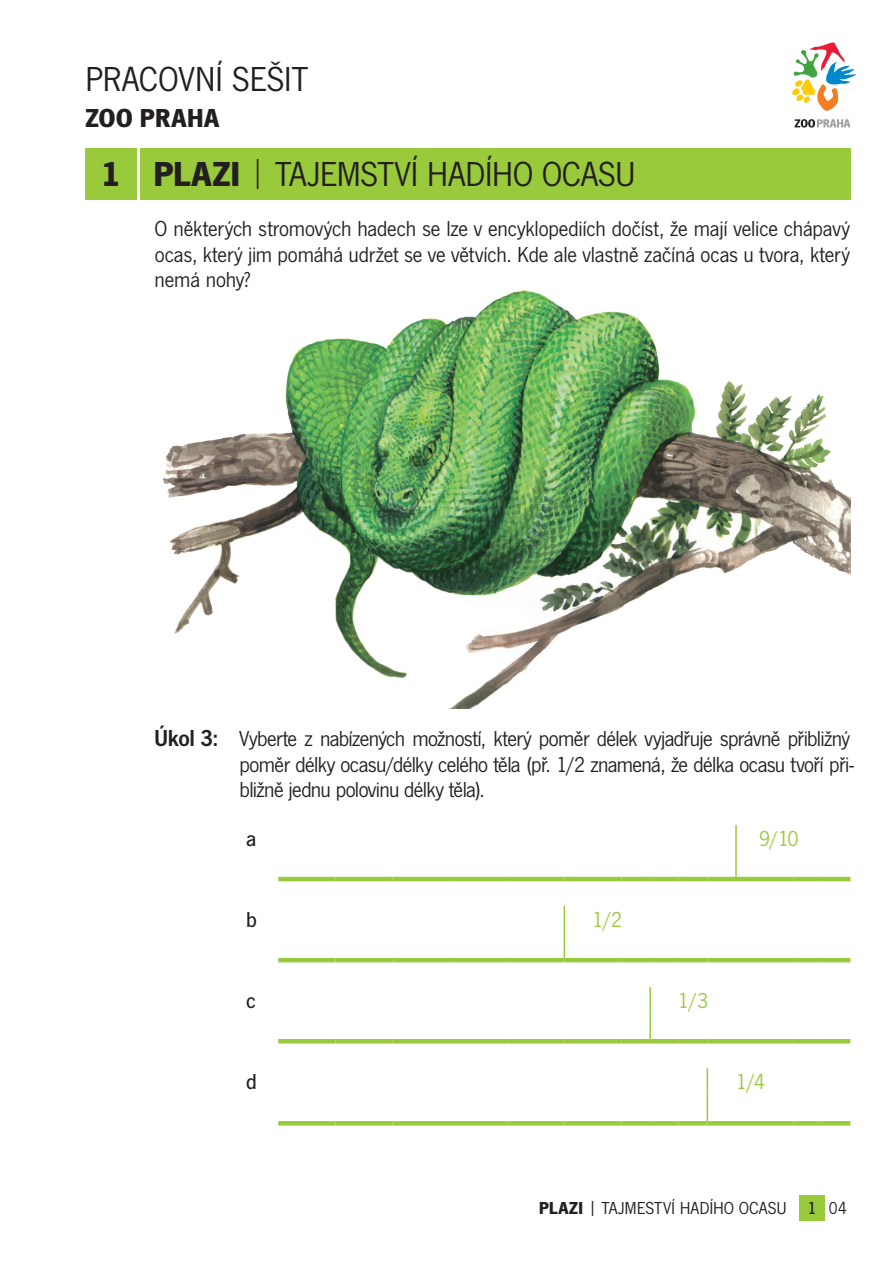
<style>
.page{position:relative;width:893px;height:1263px;background:#fff}
.page>*{position:absolute;margin:0;border:0;box-sizing:border-box;transform-origin:0 0}
.t1{font:36px "News Got";letter-spacing:-.015em;color:#231f20}
.t2{font:700 27px "News Got";color:#231f20}
.t3{font:22.5px/25.5px "News Got";letter-spacing:-.025em;color:#231f20;text-align:justify}
.t4{font:22.5px "News Got";color:#99ca3b}
.t5{font:500 22.5px "News Got";color:#231f20}
.t6{font:18px "News Got";letter-spacing:-.005em;color:#231f20}
.t7{font:500 18px "News Got";color:#231f20}
.s1{font-weight:700}
.s2{font-weight:300}
.s3{font-family:"News Got Dem";font-size:24px}
</style>
<div class="page">
<svg style="left:795px;top:119px;width:55px;height:9px"></svg>
<svg style="left:792px;top:42px;width:64px;height:69px"></svg>
<div style="left:140px;top:149px;width:710px;height:51px;background:#99ca3b"></div>
<div style="left:85px;top:149px;width:51px;height:51px;background:#99ca3b"></div>
<div style="left:799px;top:1195px;width:26px;height:25px;background:#99ca3b"></div>
<img style="left:163px;top:290px;width:687px;height:419px">
<hr style="left:278px;top:877px;width:57px;height:4px;background:#99ca3b">
<hr style="left:335px;top:877px;width:58px;height:4px;background:#99ca3b">
<hr style="left:393px;top:877px;width:57px;height:4px;background:#99ca3b">
<hr style="left:450px;top:877px;width:57px;height:4px;background:#99ca3b">
<hr style="left:507px;top:877px;width:57px;height:4px;background:#99ca3b">
<hr style="left:564px;top:877px;width:58px;height:4px;background:#99ca3b">
<hr style="left:622px;top:877px;width:28px;height:4px;background:#99ca3b">
<hr style="left:650px;top:877px;width:29px;height:4px;background:#99ca3b">
<hr style="left:679px;top:877px;width:28px;height:4px;background:#99ca3b">
<hr style="left:707px;top:877px;width:29px;height:4px;background:#99ca3b">
<hr style="left:736px;top:877px;width:57px;height:4px;background:#99ca3b">
<hr style="left:793px;top:877px;width:29px;height:4px;background:#99ca3b">
<hr style="left:822px;top:877px;width:28px;height:4px;background:#99ca3b">
<hr style="left:278px;top:958px;width:57px;height:4px;background:#99ca3b">
<hr style="left:335px;top:958px;width:58px;height:4px;background:#99ca3b">
<hr style="left:393px;top:958px;width:57px;height:4px;background:#99ca3b">
<hr style="left:450px;top:958px;width:57px;height:4px;background:#99ca3b">
<hr style="left:507px;top:958px;width:57px;height:4px;background:#99ca3b">
<hr style="left:564px;top:958px;width:58px;height:4px;background:#99ca3b">
<hr style="left:622px;top:958px;width:28px;height:4px;background:#99ca3b">
<hr style="left:650px;top:958px;width:29px;height:4px;background:#99ca3b">
<hr style="left:679px;top:958px;width:28px;height:4px;background:#99ca3b">
<hr style="left:707px;top:958px;width:29px;height:4px;background:#99ca3b">
<hr style="left:736px;top:958px;width:57px;height:4px;background:#99ca3b">
<hr style="left:793px;top:958px;width:29px;height:4px;background:#99ca3b">
<hr style="left:822px;top:958px;width:28px;height:4px;background:#99ca3b">
<hr style="left:278px;top:1039px;width:57px;height:4px;background:#99ca3b">
<hr style="left:335px;top:1039px;width:58px;height:4px;background:#99ca3b">
<hr style="left:393px;top:1039px;width:57px;height:4px;background:#99ca3b">
<hr style="left:450px;top:1039px;width:57px;height:4px;background:#99ca3b">
<hr style="left:507px;top:1039px;width:57px;height:4px;background:#99ca3b">
<hr style="left:564px;top:1039px;width:58px;height:4px;background:#99ca3b">
<hr style="left:622px;top:1039px;width:28px;height:4px;background:#99ca3b">
<hr style="left:650px;top:1039px;width:29px;height:4px;background:#99ca3b">
<hr style="left:679px;top:1039px;width:28px;height:4px;background:#99ca3b">
<hr style="left:707px;top:1039px;width:29px;height:4px;background:#99ca3b">
<hr style="left:736px;top:1039px;width:57px;height:4px;background:#99ca3b">
<hr style="left:793px;top:1039px;width:29px;height:4px;background:#99ca3b">
<hr style="left:822px;top:1039px;width:28px;height:4px;background:#99ca3b">
<svg style="left:278px;top:1121px;width:57px;height:4px"></svg>
<svg style="left:335px;top:1121px;width:58px;height:4px"></svg>
<svg style="left:393px;top:1121px;width:57px;height:4px"></svg>
<svg style="left:450px;top:1121px;width:57px;height:4px"></svg>
<svg style="left:507px;top:1121px;width:57px;height:4px"></svg>
<svg style="left:564px;top:1121px;width:58px;height:4px"></svg>
<svg style="left:622px;top:1121px;width:28px;height:4px"></svg>
<svg style="left:650px;top:1121px;width:29px;height:4px"></svg>
<svg style="left:679px;top:1121px;width:28px;height:4px"></svg>
<svg style="left:707px;top:1121px;width:29px;height:4px"></svg>
<svg style="left:736px;top:1121px;width:57px;height:4px"></svg>
<svg style="left:793px;top:1121px;width:29px;height:4px"></svg>
<svg style="left:822px;top:1121px;width:28px;height:4px"></svg>
<hr style="left:735px;top:825px;width:2px;height:27px;background:#99ca3b">
<hr style="left:735px;top:852px;width:2px;height:25px;background:#99ca3b">
<svg style="left:564px;top:906px;width:1px;height:52px"></svg>
<hr style="left:649px;top:987px;width:2px;height:27px;background:#99ca3b">
<hr style="left:649px;top:1014px;width:2px;height:25px;background:#99ca3b">
<svg style="left:707px;top:1068px;width:1px;height:53px"></svg>
<h1 class="t1" style="left:85px;top:60px;width:225px">PRACOVNÍ SEŠIT</h1>
<p class="t2" style="left:85px;top:102px;width:136px">ZOO PRAHA</p>
<h1 class="t1" style="left:100px;top:155px;width:537px"><span class="s1">1 PLAZI</span> <span class="s2">|</span> TAJEMSTVÍ HADÍHO OCASU</h1>
<p class="t3" style="left:155px;top:216px;width:697px">O některých stromových hadech se lze v encyklopediích dočíst, že mají velice chápavý ocas, který jim pomáhá udržet se ve větvích. Kde ale vlastně začíná ocas u tvora, který nemá nohy?</p>
<p class="t3" style="left:240px;top:726px;width:616px;text-align:left;text-indent:-85px"><span class="s3">Úkol 3:</span> Vyberte z nabízených možností, který poměr délek vyjadřuje správně přibližný poměr délky ocasu/délky celého těla (př. 1/2 znamená, že délka ocasu tvoří při&shy;bližně jednu polovinu délky těla).</p>
<p class="t5" style="left:246px;top:826px;width:12px">a</p>
<p class="t4" style="left:759px;top:826px;width:41px">9/10</p>
<p class="t5" style="left:246px;top:907px;width:12px">b</p>
<p class="t4" style="left:592px;top:907px;width:32px">1/2</p>
<p class="t5" style="left:246px;top:988px;width:11px">c</p>
<p class="t4" style="left:678px;top:988px;width:32px">1/3</p>
<p class="t5" style="left:246px;top:1069px;width:12px">d</p>
<p class="t4" style="left:736px;top:1069px;width:30px">1/4</p>
<p class="t6" style="left:539px;top:1198px;width:249px"><span class="s1">PLAZI</span> | TAJMESTVÍ HADÍHO OCASU</p>
<p class="t7" style="left:808px;top:1198px;width:11px">1</p>
<p class="t6" style="left:829px;top:1198px;width:19px">04</p>
</div>
